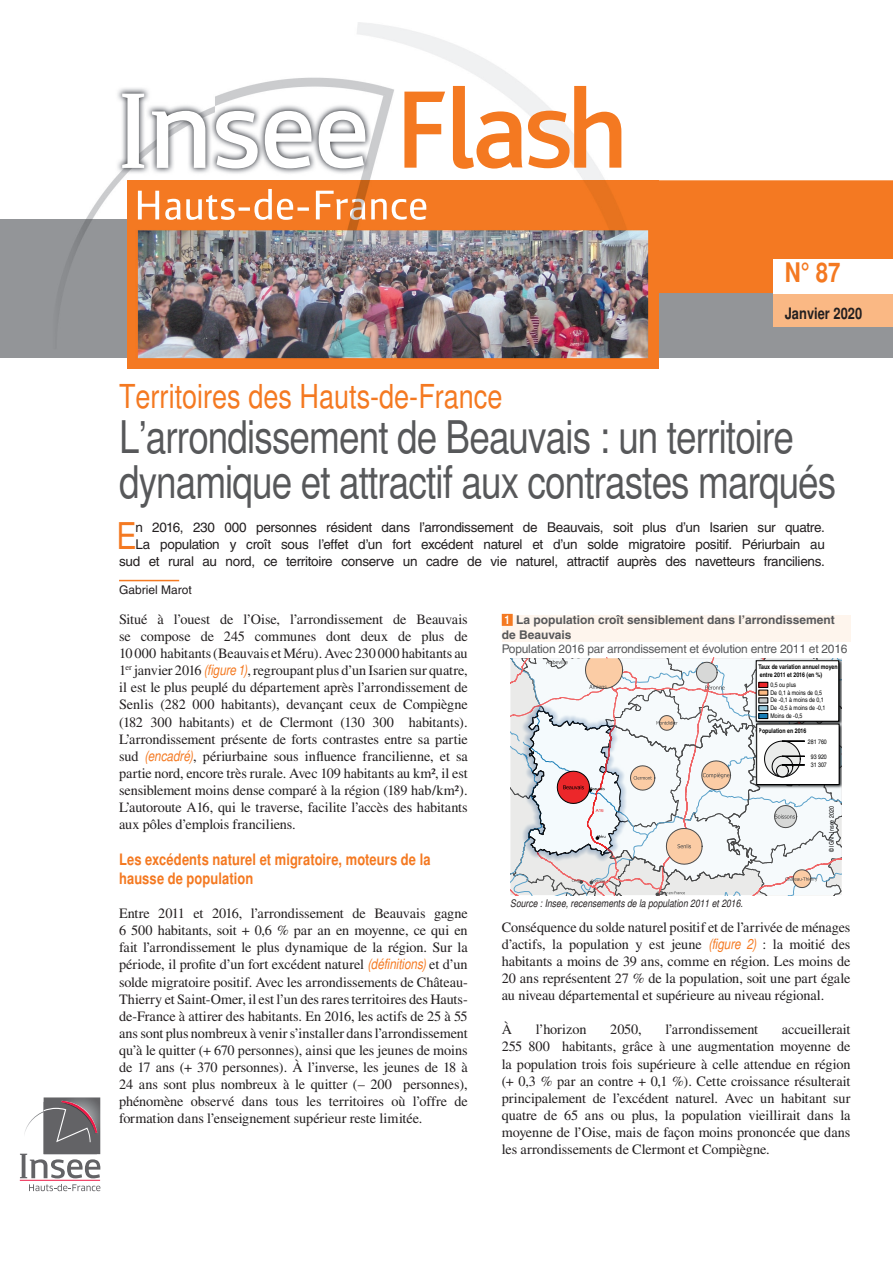
<style>
.page{position:relative;width:893px;height:1263px;background:#fff}
.page>*{position:absolute;margin:0;border:0;box-sizing:border-box;transform-origin:0 0}
.t1{font:condensed 45px/45px "Helvetica";letter-spacing:-.02em;color:#57585a}
.t2{font:condensed 36.9px "Helvetica";color:#f47921}
.t3{font:condensed 33px "Helvetica";color:#f47921}
.t4{font:700 condensed 27px "Helvetica";color:#f47921}
.t5{font:700 condensed 15.75px/18.9px "Helvetica";letter-spacing:.005em;color:#f47921}
.t6{font:700 condensed 15.75px "Helvetica";color:#231f20}
.t7{font:14.25px/17.1px "Times";letter-spacing:-.01em;color:#231f20;text-align:justify}
.t8{font:13.5px/17.1px "Helvetica";letter-spacing:-.02em;color:#231f20;text-align:right}
.t9{font:700 12px/14.4px "Helvetica";color:#57585a}
.t10{font:12px "Helvetica";letter-spacing:-.02em;color:#57585a}
.t11{font:12px "Helvetica";color:#231f20}
.t12{font:italic condensed 10.5px "Helvetica";color:#231f20}
.t13{font:condensed 6.45px/7.8px "Helvetica";color:#000001}
.t14{font:700 condensed 6.45px/7.6px "Helvetica";color:#000001}
.t15{font:4.5px "Arial";color:#ec272a}
.s1{font-family:"Helvetica";font-style:italic;font-stretch:condensed;color:#f47921}
.s2{font-stretch:condensed;color:#fff}
</style>
<div class="page">
<hr style="left:119px;top:580px;width:60px;height:1px;background:#f47921">
<img style="left:0;top:23px;width:622px;height:197px">
<img style="left:127px;top:180px;width:532px;height:189px">
<img style="left:540px;top:180px;width:353px;height:113px">
<img style="left:774px;top:259px;width:119px;height:68px">
<img style="left:138px;top:189px;width:288px;height:31px">
<img style="left:404px;top:86px;width:217px;height:83px">
<img style="left:122px;top:94px;width:244px;height:75px">
<hr style="left:20px;top:1180px;width:80px;height:1px;background:#ed1845">
<svg style="left:20px;top:1097px;width:81px;height:81px"></svg>
<svg style="left:29px;top:1184px;width:71px;height:7px"></svg>
<div style="left:502px;top:615px;width:348px;height:26px;background:#fef5ed"></div>
<div style="left:502px;top:614px;width:11px;height:12px;background:#f47921"></div>
<svg style="left:510px;top:657px;width:332px;height:239px"></svg>
<img style="left:753px;top:658px;width:89px;height:69px">
<div style="left:756px;top:661px;width:83px;height:60px;background:#fff"></div>
<div style="left:759px;top:690px;width:9px;height:5px;background:#fbb982"></div>
<div style="left:759px;top:713px;width:9px;height:6px;background:#177cb6"></div>
<div style="left:759px;top:713px;width:9px;height:6px;border:1px solid #000001"></div>
<div style="left:759px;top:706px;width:9px;height:5px;background:#97c9dd"></div>
<div style="left:759px;top:705px;width:9px;height:6px;border:1px solid #000001"></div>
<div style="left:759px;top:698px;width:9px;height:5px;background:#c8cac9"></div>
<div style="left:759px;top:682px;width:9px;height:5px;background:#ec272a"></div>
<div style="left:759px;top:682px;width:9px;height:6px;border:1px solid #000001"></div>
<h3 class="t4" style="left:785px;top:256px;width:57px">N° 87</h3>
<p class="t6" style="left:785px;top:304px;width:79px">Janvier 2020</p>
<h3 class="t3" style="left:119px;top:377px;width:385px">Territoires des Hauts-de-France</h3>
<h1 class="t1" style="left:119px;top:414px;width:719px">L’arrondissement de Beauvais : un territoire dynamique et attractif aux contrastes marqués</h1>
<h2 class="t2" style="left:116px;top:514px;width:22px">E</h2>
<p class="t8" style="left:119px;top:519px;width:707px">n 2016, 230 000 personnes résident dans l’arrondissement de Beauvais, soit plus d’un Isarien sur quatre.<br>La population y croît sous l’effet d’un fort excédent naturel et d’un solde migratoire positif. Périurbain au sud et rural au nord, ce territoire conserve un cadre de vie naturel, attractif auprès des navetteurs franciliens.</p>
<p class="t11" style="left:119px;top:583px;width:74px">Gabriel Marot</p>
<p class="t7" style="left:119px;top:610px;width:350px">Situé à l’ouest de l’Oise, l’arrondissement de Beauvais se compose de 245 communes dont deux de plus de 10 000 habitants (Beauvais et Méru). Avec 230 000 habitants au 1<sup>er</sup> janvier 2016 <span class="s1">(figure 1)</span>, regroupant plus d’un Isarien sur quatre, il est le plus peuplé du département après l’arrondissement de Senlis (282 000 habitants), devançant ceux de Compiègne (182 300 habitants) et de Clermont (130 300 habitants).<br>L’arrondissement présente de forts contrastes entre sa partie sud <span class="s1">(encadré)</span>, périurbaine sous influence francilienne, et sa partie nord, encore très rurale. Avec 109 habitants au km², il est sensiblement moins dense comparé à la région (189 hab/km²).<br>L’autoroute A16, qui le traverse, facilite l’accès des habitants aux pôles d’emplois franciliens.</p>
<p class="t5" style="left:119px;top:850px;width:313px">Les excédents naturel et migratoire, moteurs de la hausse de population</p>
<p class="t7" style="left:119px;top:905px;width:350px">Entre 2011 et 2016, l’arrondissement de Beauvais gagne 6 500 habitants, soit + 0,6 % par an en moyenne, ce qui en fait l’arrondissement le plus dynamique de la région. Sur la période, il profite d’un fort excédent naturel <span class="s1">(définitions)</span> et d’un solde migratoire positif. Avec les arrondissements de Château-Thierry et Saint-Omer, il est l’un des rares territoires des Hauts&shy;de-France à attirer des habitants. En 2016, les actifs de 25 à 55 ans sont plus nombreux à venir s’installer dans l’arrondissement qu’à le quitter (+ 670 personnes), ainsi que les jeunes de moins de 17 ans (+ 370 personnes). À l’inverse, les jeunes de 18 à 24 ans sont plus nombreux à le quitter (– 200 personnes), phénomène observé dans tous les territoires où l’offre de formation dans l’enseignement supérieur reste limitée.</p>
<p class="t9" style="left:502px;top:613px;width:335px"><span class="s2">1</span> La population croît sensiblement dans l’arrondissement de Beauvais</p>
<p class="t10" style="left:502px;top:642px;width:347px">Population 2016 par arrondissement et évolution entre 2011 et 2016</p>
<p class="t14" style="left:758px;top:663px;width:81px">Taux de variation annuel moyen entre 2011 et 2016 (en %)</p>
<p class="t13" style="left:770px;top:681px;width:27px">0,5 ou plus</p>
<p class="t13" style="left:770px;top:696px;width:56px">De -0,1 à moins de 0,1<br>De -0,5 à moins de -0,1<br>Moins de -0,5</p>
<p class="t13" style="left:770px;top:688px;width:53px">De 0,1 à moins de 0,5</p>
<p class="t14" style="left:759px;top:727px;width:49px">Population en 2016</p>
<p class="t13" style="left:808px;top:738px;width:21px">281 760</p>
<p class="t13" style="left:811px;top:761px;width:18px">31 307</p>
<p class="t13" style="left:811px;top:753px;width:18px">93 920</p>
<p class="t13" style="left:827px;top:852px;width:47px;rotate:-90deg">© IGN - Insee 2020</p>
<p class="t15" style="left:596px;top:808px;width:10px">A16</p>
<p class="t12" style="left:510px;top:897px;width:234px">Source : Insee, recensements de la population 2011 et 2016.</p>
<p class="t7" style="left:502px;top:918px;width:350px">Conséquence du solde naturel positif et de l’arrivée de ménages d’actifs, la population y est jeune <span class="s1">(figure 2)</span> : la moitié des habitants a moins de 39 ans, comme en région. Les moins de 20 ans représentent 27 % de la population, soit une part égale au niveau départemental et supérieure au niveau régional.</p>
<p class="t7" style="left:502px;top:1021px;width:12px">À</p>
<p class="t7" style="left:536px;top:1021px;width:52px">l’horizon</p>
<p class="t7" style="left:610px;top:1021px;width:33px">2050,</p>
<p class="t7" style="left:665px;top:1021px;width:94px">l’arrondissement</p>
<p class="t7" style="left:502px;top:1021px;width:350px;text-indent:280px">accueillerait 255 800 habitants, grâce à une augmentation moyenne de la population trois fois supérieure à celle attendue en région (+ 0,3 % par an contre + 0,1 %). Cette croissance résulterait principalement de l’excédent naturel. Avec un habitant sur quatre de 65 ans ou plus, la population vieillirait dans la moyenne de l’Oise, mais de façon moins prononcée que dans les arrondissements de Clermont et Compiègne.</p>
</div>
